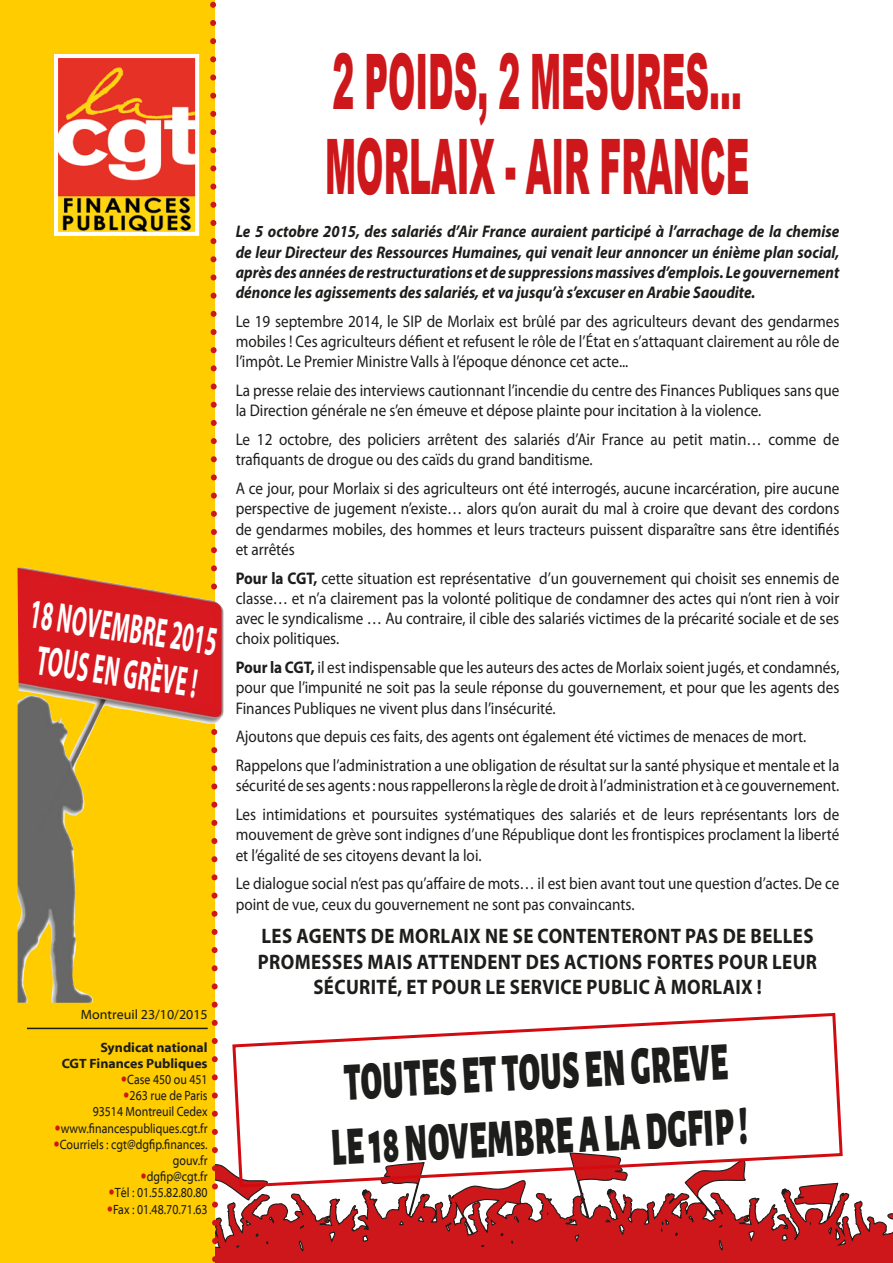
<style>
.page{position:relative;width:893px;height:1263px;background:#fff}
.page>*{position:absolute;margin:0;border:0;box-sizing:border-box;transform-origin:0 0}
.puces_noire_copie_2{font:900 76.65px "Arial";color:#cd171a;scale:.43 1}
.t1{font:900 54px/64.8px "Alegreya Sans";color:#1d1d1b;text-align:center;scale:.6 1}
.t2{font:700 41.7px "Myriad Pro";color:#fff;scale:.5 1}
.Normal__Web{font:700 21px/25.2px "Myriad Pro";letter-spacing:.02em;color:#1d1d1b;text-align:center;scale:.9 1}
.Normal__Web-2{font:16.8px/20.2px "Myriad Pro";color:#1d1d1b;text-align:justify;scale:.9 1}
.Normal__Web-3{font:italic 700 16.8px/20.2px "Myriad Pro";color:#1d1d1b;text-align:justify;scale:.9 1}
.t3{font:13.5px/16.2px "Myriad Web Pro";color:#1d1d1b;text-align:right;scale:.85 1}
.t4{font:700 13.5px "Myriad Web Pro";color:#1d1d1b}
.t5{font:13.5px "Myriad Web Pro";color:#1d1d1b}
.s1{font-weight:700}
</style>
<div class="page">
<svg style="left:221px;top:1165px;width:672px;height:98px"></svg>
<div style="left:0;top:0;width:214px;height:1263px;background:#fc0"></div>
<svg style="left:207px;top:0;width:14px;height:1263px"></svg>
<img style="left:59px;top:59px;width:135px;height:172px">
<div style="left:54px;top:54px;width:145px;height:182px;border:4px solid #fff"></div>
<img style="left:18px;top:568px;width:206px;height:435px">
<hr style="left:27px;top:1028px;width:181px;height:1px;background:#1d1d1b">
<svg style="left:231px;top:1012px;width:613px;height:177px"></svg>
<p class="t2" style="left:34px;top:587px;width:379px;rotate:8deg">18 NOVEMBRE 2015</p>
<p class="t2" style="left:41px;top:633px;width:325px;rotate:8deg">TOUS EN GRÈVE !</p>
<p class="t5" style="left:81px;top:1007px;width:128px">Montreuil 23/10/2015</p>
<p class="t4" style="left:100px;top:1040px;width:109px">Syndicat national</p>
<p class="t4" style="left:62px;top:1056px;width:147px">CGT Finances Publiques</p>
<p class="t3" style="left:127px;top:1072px;width:96px">Case 450 ou 451</p>
<p class="t3" style="left:130px;top:1088px;width:93px">263 rue de Paris</p>
<p class="t3" style="left:93px;top:1104px;width:137px">93514 Montreuil Cedex</p>
<p class="t3" style="left:61px;top:1120px;width:174px">www.financespubliques.cgt.fr</p>
<p class="t3" style="left:60px;top:1136px;width:175px">Courriels : cgt@dgfip.finances. gouv.fr</p>
<p class="t3" style="left:147px;top:1169px;width:73px">dgfip@cgt.fr</p>
<p class="t3" style="left:115px;top:1185px;width:111px">Tél : 01.55.82.80.80</p>
<p class="t3" style="left:113px;top:1201px;width:113px">Fax : 01.48.70.71.63</p>
<p class="puces_noire_copie_2" style="left:333px;top:26px;width:954px">2 POIDS, 2 MESURES…</p>
<p class="puces_noire_copie_2" style="left:325px;top:111px;width:988px">MORLAIX - AIR FRANCE</p>
<p class="Normal__Web-3" style="left:236px;top:221px;width:672px">Le 5 octobre 2015, des salariés d’Air France auraient participé à l’arrachage de la chemise de leur Directeur des Ressources Humaines, qui venait leur annoncer un énième plan social, après des années de restructurations et de suppressions massives d’emplois. Le gouvernement dénonce les agissements des salariés, et va jusqu’à s’excuser en Arabie Saoudite.</p>
<p class="Normal__Web-2" style="left:236px;top:311px;width:672px">Le 19 septembre 2014, le SIP de Morlaix est brûlé par des agriculteurs devant des gendarmes mobiles ! Ces agriculteurs défient et refusent le rôle de l’État en s’attaquant clairement au rôle de l’impôt. Le Premier Ministre Valls à l’époque dénonce cet acte...</p>
<p class="Normal__Web-2" style="left:236px;top:380px;width:672px">La presse relaie des interviews cautionnant l’incendie du centre des Finances Publiques sans que la Direction générale ne s’en émeuve et dépose plainte pour incitation à la violence.</p>
<p class="Normal__Web-2" style="left:236px;top:429px;width:672px">Le 12 octobre, des policiers arrêtent des salariés d’Air France au petit matin… comme de trafiquants de drogue ou des caïds du grand banditisme.</p>
<p class="Normal__Web-2" style="left:236px;top:478px;width:672px">A ce jour, pour Morlaix si des agriculteurs ont été interrogés, aucune incarcération, pire aucune perspective de jugement n’existe… alors qu’on aurait du mal à croire que devant des cordons de gendarmes mobiles, des hommes et leurs tracteurs puissent disparaître sans être identifiés et arrêtés</p>
<p class="Normal__Web-2" style="left:236px;top:567px;width:672px"><span class="s1">Pour la CGT,</span> cette situation est représentative d’un gouvernement qui choisit ses ennemis de classe… et n’a clairement pas la volonté politique de condamner des actes qui n’ont rien à voir avec le syndicalisme … Au contraire, il cible des salariés victimes de la précarité sociale et de ses choix politiques.</p>
<p class="Normal__Web-2" style="left:236px;top:657px;width:672px"><span class="s1">Pour la CGT,</span> il est indispensable que les auteurs des actes de Morlaix soient jugés, et condamnés, pour que l’impunité ne soit pas la seule réponse du gouvernement, et pour que les agents des Finances Publiques ne vivent plus dans l’insécurité.</p>
<p class="Normal__Web-2" style="left:236px;top:726px;width:635px">Ajoutons que depuis ces faits, des agents ont également été victimes de menaces de mort.</p>
<p class="Normal__Web-2" style="left:236px;top:755px;width:672px">Rappelons que l’administration a une obligation de résultat sur la santé physique et mentale et la sécurité de ses agents : nous rappellerons la règle de droit à l’administration et à ce gouvernement.</p>
<p class="Normal__Web-2" style="left:236px;top:804px;width:672px">Les intimidations et poursuites systématiques des salariés et de leurs représentants lors de mouvement de grève sont indignes d’une République dont les frontispices proclament la liberté et l’égalité de ses citoyens devant la loi.</p>
<p class="Normal__Web-2" style="left:236px;top:873px;width:672px">Le dialogue social n’est pas qu’affaire de mots… il est bien avant tout une question d’actes. De ce point de vue, ceux du gouvernement ne sont pas convaincants.</p>
<p class="Normal__Web" style="left:258px;top:923px;width:623px">LES AGENTS DE MORLAIX NE SE CONTENTERONT PAS DE BELLES<br>PROMESSES MAIS ATTENDENT DES ACTIONS FORTES POUR LEUR<br>SÉCURITÉ, ET POUR LE SERVICE PUBLIC À MORLAIX !</p>
<p class="t1" style="left:326px;top:1046px;width:696px;rotate:-3deg">TOUTES ET TOUS EN GREVE<br>LE 18 NOVEMBRE A LA DGFIP !</p>
</div>
